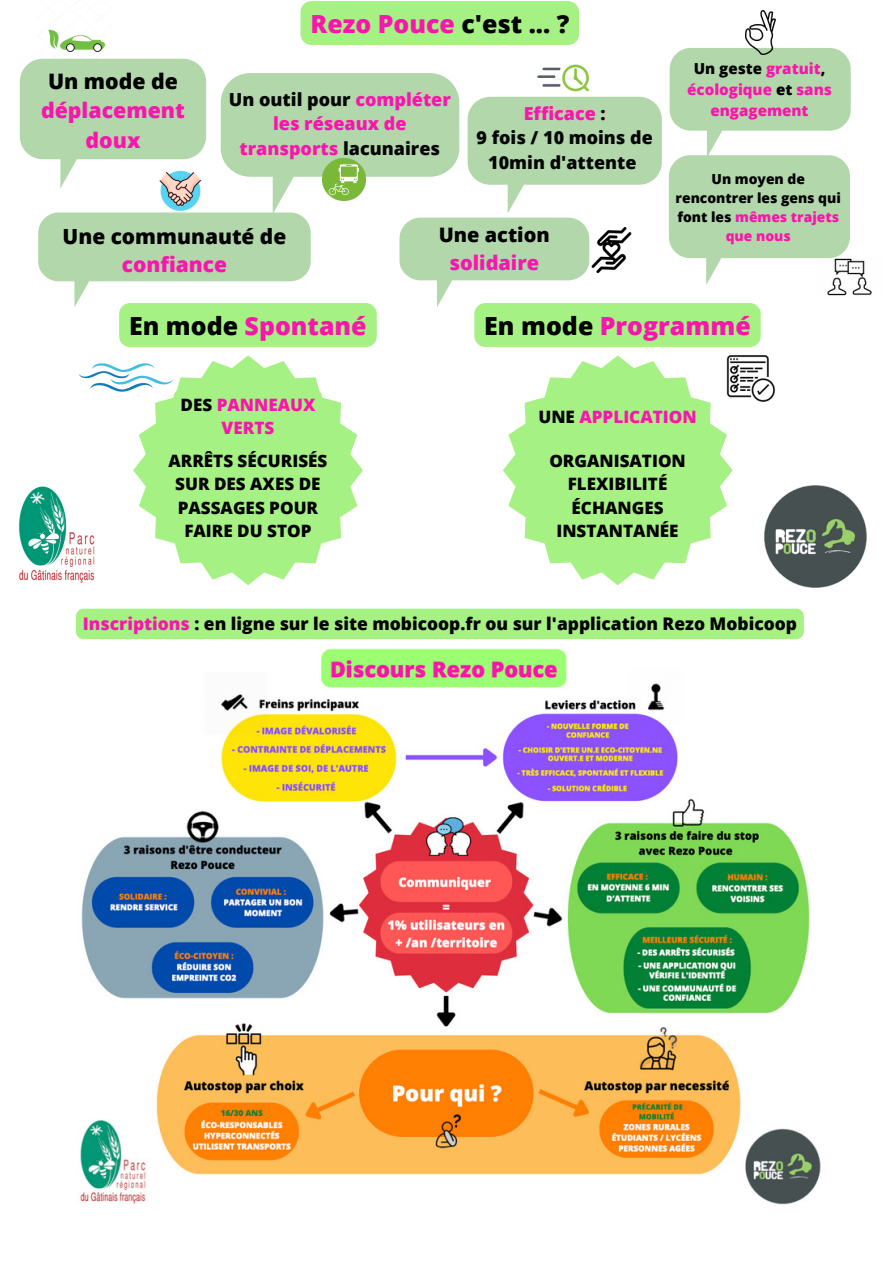
<style>
.page{position:relative;width:893px;height:1264px;background:#fff}
.page>*{position:absolute;margin:0;border:0;box-sizing:border-box;transform-origin:0 0}
.t1{font:800 24.9px "Open Sans";color:#fa15ad}
.t2{font:800 21.3px/29.5px "Open Sans";color:#fa15ad;text-align:center}
.t3{font:800 21.3px "Open Sans";color:#000}
.t4{font:800 20.85px "Open Sans";color:#000}
.t5{font:800 20.85px "Open Sans";color:#fa15ad}
.t6{font:800 19.95px "Open Sans";color:#000}
.t7{font:800 19.95px "Open Sans";color:#fa15ad}
.t8{font:800 18px/24.3px "Open Sans";color:#fa15ad;text-align:center}
.t9{font:800 17.85px/24.3px "Open Sans";color:#040606;text-align:center}
.t10{font:800 17.4px "Open Sans";color:#000}
.t11{font:800 17.1px/23.5px "Open Sans";color:#000;text-align:center}
.t12{font:800 17.1px/23.5px "Open Sans";color:#fa15ad;text-align:center}
.t13{font:800 15.15px/20.9px "Open Sans";color:#fa15ad;text-align:center}
.t14{font:800 13.8px/19.2px "Open Sans";color:#000;text-align:center}
.s1{color:#000}
.s2{color:#040606}
.s3{color:#fa15ad}
</style>
<div class="page">
<img style="left:80px;top:648px;width:741px;height:557px">
<img style="left:78px;top:363px;width:55px;height:29px">
<svg style="left:133px;top:355px;width:230px;height:230px"></svg>
<img style="left:732px;top:355px;width:44px;height:47px">
<svg style="left:503px;top:355px;width:229px;height:230px;fill:#a5f184"></svg>
<img style="left:850px;top:258px;width:22px;height:37px">
<img style="left:764px;top:485px;width:102px;height:102px">
<img style="left:18px;top:486px;width:77px;height:97px">
<svg style="left:20px;top:1px;width:830px;height:346px"></svg>
<div style="left:76px;top:608px;width:727px;height:31px;background:#a5f184"></div>
<div style="left:161px;top:389px;width:173px;height:157px;background:#a5f184"></div>
<div style="left:531px;top:401px;width:172px;height:31px;background:#a5f184"></div>
<div style="left:542px;top:445px;width:150px;height:101px;background:#a5f184"></div>
<p class="t3" style="left:48px;top:66px;width:132px">Un mode de</p>
<p class="t2" style="left:41px;top:95px;width:145px">déplacement doux</p>
<h1 class="t1" style="left:310px;top:6px;width:260px">Rezo Pouce <span class="s1">c'est ... ?</span></h1>
<p class="t8" style="left:229px;top:87px;width:223px"><span class="s2">Un outil pour</span> compléter les réseaux de transports <span class="s2">lacunaires</span></p>
<p class="t9" style="left:476px;top:101px;width:178px"><span class="s3">Efficace</span> :<br>9 fois / 10 moins de<br>10min d'attente</p>
<p class="t4" style="left:63px;top:221px;width:225px">Une communauté de</p>
<p class="t5" style="left:122px;top:250px;width:107px">confiance</p>
<p class="t6" style="left:439px;top:221px;width:112px">Une action</p>
<p class="t7" style="left:449px;top:248px;width:91px">solidaire</p>
<p class="t13" style="left:687px;top:57px;width:146px"><span class="s1">Un geste</span> gratuit<span class="s1">, </span>écologique <span class="s1">et</span> sans engagement</p>
<p class="t14" style="left:675px;top:169px;width:167px">Un moyen de rencontrer les gens qui font les <span class="s3">mêmes trajets que nous</span></p>
<h1 class="t1" style="left:129px;top:308px;width:239px"><span class="s1">En mode</span> Spontané</h1>
<h1 class="t1" style="left:484px;top:308px;width:268px"><span class="s1">En mode</span> Programmé</h1>
<p class="t12" style="left:180px;top:392px;width:136px"><span class="s1">DES</span> PANNEAUX<br>VERTS</p>
<p class="t11" style="left:168px;top:448px;width:160px">ARRÊTS SÉCURISÉS<br>SUR DES AXES DE<br>PASSAGES POUR<br>FAIRE DU STOP</p>
<p class="t12" style="left:538px;top:405px;width:160px"><span class="s1">UNE</span> APPLICATION</p>
<p class="t11" style="left:549px;top:448px;width:138px">ORGANISATION<br>FLEXIBILITÉ<br>ÉCHANGES<br>INSTANTANÉE</p>
<p class="t10" style="left:83px;top:612px;width:715px"><span class="s3">Inscriptions</span> : en ligne sur le site mobicoop.fr ou sur l'application Rezo Mobicoop</p>
</div>
